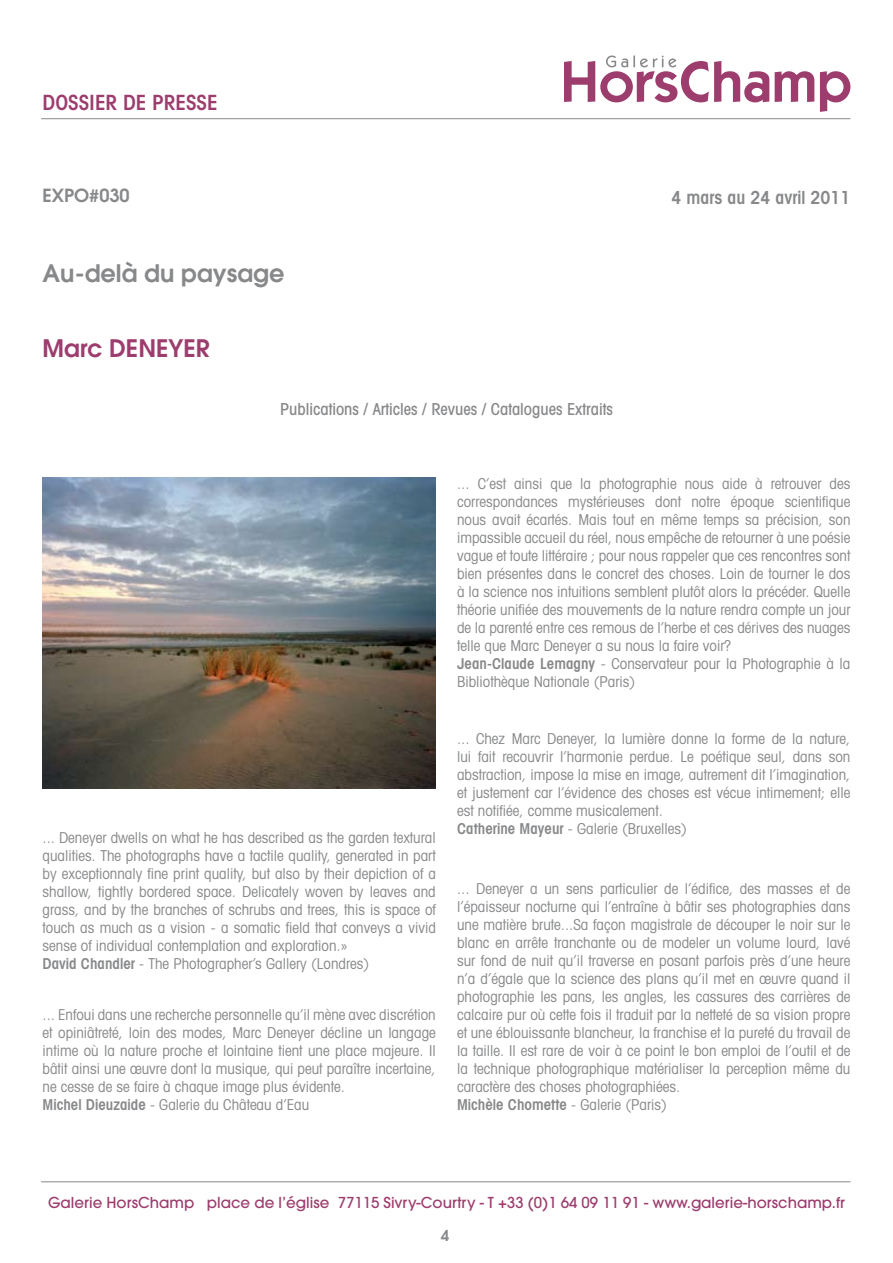
<style>
.page{position:relative;width:893px;height:1263px;background:#fff}
.page>*{position:absolute;margin:0;border:0;box-sizing:border-box;transform-origin:0 0}
.t1{font:600 24px "Avant Garde";color:#87888a}
.t2{font:600 24px "Avant Garde";color:#9c3d6d}
.t3{font:600 condensed 21px "Avant Garde";color:#9c3d6d}
.t4{font:600 condensed 18px "Avant Garde";color:#87888a}
.t5{font:600 18px "Avant Garde";color:#87888a}
.t6{font:500 condensed 16.5px "Avant Garde";color:#87888a}
.t7{font:condensed 15px/18px "Avant Garde";color:#87888a}
.t8{font:500 15px "Avant Garde";color:#9c3d6d}
.t9{font:600 15px "Avant Garde";color:#87888a}
.s1{font-weight:600}
</style>
<div class="page">
<hr style="left:41px;top:118px;width:809px;height:1px;background:#87888a">
<hr style="left:41px;top:1181px;width:809px;height:1px;background:#87888a">
<svg style="left:564px;top:55px;width:286px;height:57px"></svg>
<img style="left:43px;top:477px;width:393px;height:311px">
<h2 class="t3" style="left:43px;top:89px;width:133px">DOSSIER DE Presse</h2>
<p class="t5" style="left:43px;top:183px;width:89px">EXPO#030</p>
<p class="t4" style="left:671px;top:187px;width:181px">4 mars au 24 avril 2011</p>
<h1 class="t1" style="left:43px;top:257px;width:243px">Au-delà du paysage</h1>
<h1 class="t2" style="left:43px;top:333px;width:169px">Marc DENEYER</h1>
<p class="t6" style="left:280px;top:399px;width:334px">Publications / Articles / Revues / Catalogues Extraits</p>
<p class="t7" style="left:457px;top:474px;width:395px">... C’est ainsi que la photographie nous aide à retrouver des correspondances mystérieuses dont notre époque scientifique nous avait écartés. Mais tout en même temps sa précision, son impassible accueil du réel, nous empêche de retourner à une poésie vague et toute littéraire ; pour nous rappeler que ces rencontres sont bien présentes dans le concret des choses. Loin de tourner le dos à la science nos intuitions semblent plutôt alors la précéder. Quelle théorie unifiée des mouvements de la nature rendra compte un jour de la parenté entre ces remous de l’herbe et ces dérives des nuages telle que Marc Deneyer a su nous la faire voir?<br><span class="s1">Jean-Claude Lemagny</span> - Conservateur pour la Photographie à la Bibliothèque Nationale (Paris)</p>
<p class="t7" style="left:43px;top:828px;width:395px">... Deneyer dwells on what he has described as the garden textural qualities. The photographs have a tactile quality, generated in part by exceptionnaly fine print quality, but also by their depiction of a shallow, tightly bordered space. Delicately woven by leaves and grass, and by the branches of schrubs and trees, this is space of touch as much as a vision - a somatic field that conveys a vivid sense of individual contemplation and exploration.»<br><span class="s1">David Chandler</span> - The Photographer’s Gallery (Londres)</p>
<p class="t7" style="left:43px;top:1005px;width:395px">... Enfoui dans une recherche personnelle qu’il mène avec discrétion et opiniâtreté, loin des modes, Marc Deneyer décline un langage intime où la nature proche et lointaine tient une place majeure. Il bâtit ainsi une œuvre dont la musique, qui peut paraître incertaine, ne cesse de se faire à chaque image plus évidente.<br><span class="s1">Michel Dieuzaide</span> - Galerie du Château d’Eau</p>
<p class="t7" style="left:457px;top:729px;width:395px">... Chez Marc Deneyer, la lumière donne la forme de la nature, lui fait recouvrir l’harmonie perdue. Le poétique seul, dans son abstraction, impose la mise en image, autrement dit l’imagination, et justement car l’évidence des choses est vécue intimement; elle est notifiée, comme musicalement.<br><span class="s1">Catherine Mayeur</span> - Galerie (Bruxelles)</p>
<p class="t7" style="left:457px;top:879px;width:395px">... Deneyer a un sens particulier de l’édifice, des masses et de l’épaisseur nocturne qui l’entraîne à bâtir ses photographies dans une matière brute...Sa façon magistrale de découper le noir sur le blanc en arrête tranchante ou de modeler un volume lourd, lavé sur fond de nuit qu’il traverse en posant parfois près d’une heure n’a d’égale que la science des plans qu’il met en œuvre quand il photographie les pans, les angles, les cassures des carrières de calcaire pur où cette fois il traduit par la netteté de sa vision propre et une éblouissante blancheur, la franchise et la pureté du travail de la taille. Il est rare de voir à ce point le bon emploi de l’outil et de la technique photographique matérialiser la perception même du caractère des choses photographiées.<br><span class="s1">Michèle Chomette</span> - Galerie (Paris)</p>
<p class="t8" style="left:48px;top:1194px;width:798px">Galerie HorsChamp place de l’église 77115 Sivry-Courtry - T +33 (0)1 64 09 11 91 - www.galerie-horschamp.fr</p>
<p class="t9" style="left:441px;top:1226px;width:10px">4</p>
</div>
